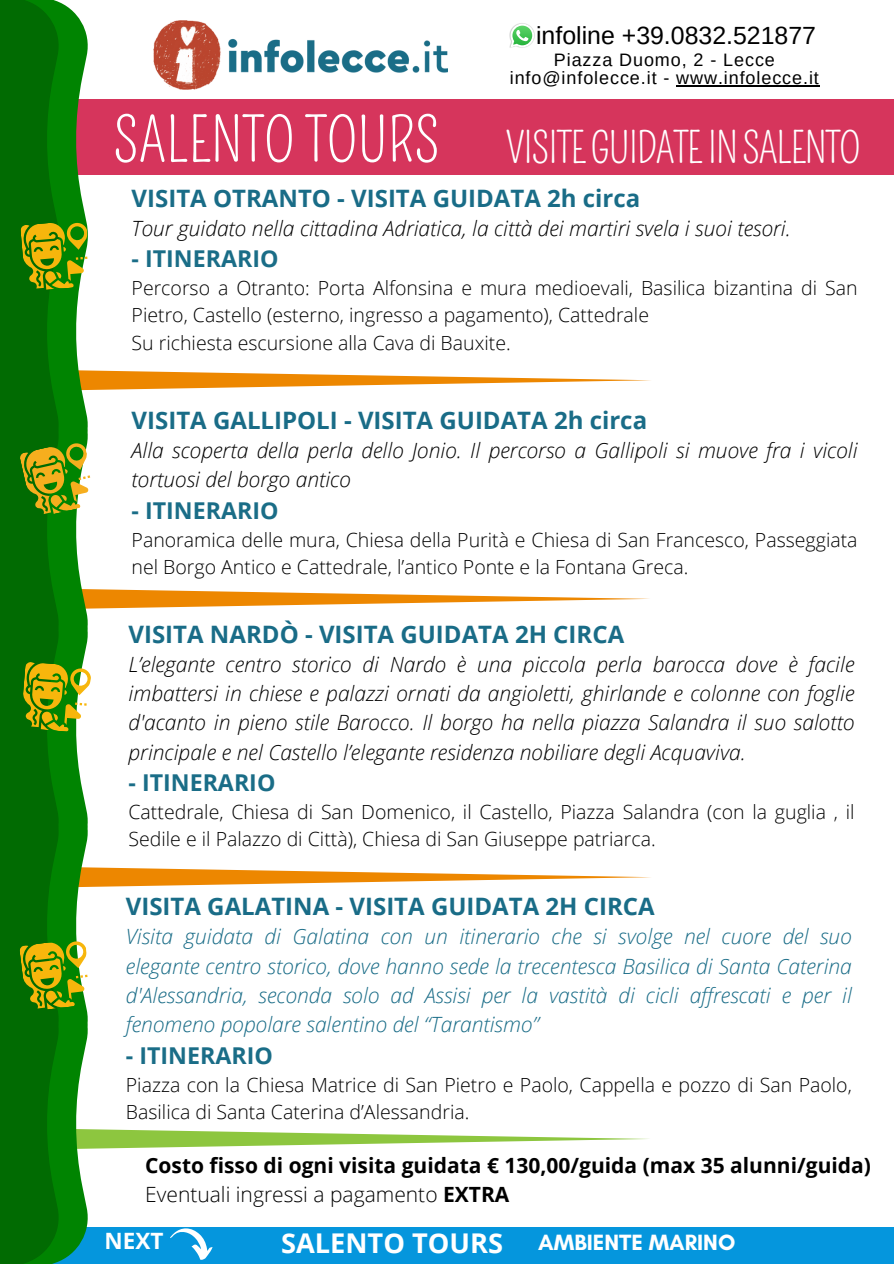
<style>
.page{position:relative;width:894px;height:1264px;background:#fff}
.page>*{position:absolute;margin:0;border:0;box-sizing:border-box;transform-origin:0 0}
.t1{font:60px "Pompiere";color:#fff}
.t2{font:42px "Pompiere";letter-spacing:-.035em;color:#fff}
.t3{font:700 27.15px "Open Sans";color:#fff}
.t4{font:24.9px "Arimo";color:#000}
.t5{font:700 24px "Open Sans";color:#196c87}
.t6{font:700 23.25px "Open Sans";color:#1a6d87}
.t7{font:700 22.5px "Glacial Indifference";color:#fff}
.t8{font:700 22.5px "Open Sans";color:#fff}
.t9{font:italic 300 21px/29.2px "Open Sans";color:#000}
.t10{font:italic 300 21px/29.2px "Open Sans";color:#196c87;text-align:justify}
.t11{font:700 21px/29.2px "Open Sans";color:#000}
.t12{font:300 19.5px/27px "Open Sans";color:#000}
.t13{font:18px "Arimo";letter-spacing:.05em;color:#000}
.s1{font-weight:300}
</style>
<div class="page">
<img style="left:509px;top:23px;width:26px;height:25px">
<svg style="left:510px;top:24px;width:24px;height:24px"></svg>
<div style="left:74px;top:99px;width:819px;height:75px;background:#d6355c"></div>
<svg style="left:88px;top:370px;width:563px;height:20px"></svg>
<svg style="left:88px;top:589px;width:561px;height:20px"></svg>
<svg style="left:88px;top:1129px;width:561px;height:20px"></svg>
<div style="left:0;top:1227px;width:893px;height:36px;background:#0596dd"></div>
<img style="left:153px;top:21px;width:294px;height:68px">
<svg style="left:88px;top:867px;width:563px;height:20px"></svg>
<svg style="left:59px;top:357px;width:29px;height:84px;background:#28901a"></svg>
<svg style="left:59px;top:516px;width:29px;height:145px;fill:#008401"></svg>
<svg style="left:59px;top:731px;width:29px;height:175px;fill:#008401"></svg>
<svg style="left:59px;top:906px;width:29px;height:356px;fill:#008401"></svg>
<svg style="left:59px;top:2px;width:29px;height:355px;fill:#008401"></svg>
<div style="left:0;top:312px;width:59px;height:435px;background:#016b02"></div>
<div style="left:0;top:708px;width:59px;height:435px;background:#016b02"></div>
<div style="left:0;top:906px;width:59px;height:357px;background:#016b02"></div>
<div style="left:0;top:0;width:59px;height:357px;background:#016b02"></div>
<svg style="left:170px;top:1228px;width:42px;height:31px"></svg>
<svg style="left:20px;top:222px;width:68px;height:68px"></svg>
<svg style="left:20px;top:441px;width:70px;height:75px"></svg>
<svg style="left:23px;top:661px;width:68px;height:70px"></svg>
<svg style="left:19px;top:940px;width:69px;height:69px"></svg>
<hr style="left:676px;top:85px;width:143px;height:1px;background:#000">
<h1 class="t1" style="left:113px;top:106px;width:328px">SALENTO TOURS</h1>
<p class="t4" style="left:536px;top:22px;width:281px">infoline +39.0832.521877</p>
<p class="t13" style="left:553px;top:50px;width:222px">Piazza Duomo, 2 - Lecce</p>
<h2 class="t13" style="left:509px;top:68px;width:310px">info@infolecce.it - www.infolecce.it</h2>
<p class="t2" style="left:505px;top:124px;width:356px">VISITEGUIDATEINSALENTO</p>
<p class="t5" style="left:132px;top:181px;width:510px">VISITA OTRANTO - VISITA GUIDATA 2h circa</p>
<p class="t9" style="left:132px;top:213px;width:660px">Tour guidato nella cittadina Adriatica, la città dei martiri svela i suoi tesori.</p>
<p class="t6" style="left:132px;top:242px;width:148px">- ITINERARIO</p>
<p class="t12" style="left:132px;top:274px;width:727px">Percorso a Otranto: Porta Alfonsina e mura medioevali, Basilica bizantina di San<br>Pietro, Castello (esterno, ingresso a pagamento), Cattedrale</p>
<p class="t12" style="left:132px;top:328px;width:380px">Su richiesta escursione alla Cava di Bauxite.</p>
<p class="t5" style="left:132px;top:403px;width:517px">VISITA GALLIPOLI - VISITA GUIDATA 2h circa</p>
<p class="t9" style="left:132px;top:435px;width:727px">Alla scoperta della perla dello Jonio. Il percorso a Gallipoli si muove fra i vicoli tortuosi del borgo antico</p>
<p class="t6" style="left:132px;top:494px;width:148px">- ITINERARIO</p>
<p class="t12" style="left:132px;top:525px;width:727px">Panoramica delle mura, Chiesa della Purità e Chiesa di San Francesco, Passeggiata nel Borgo Antico e Cattedrale, l’antico Ponte e la Fontana Greca.</p>
<p class="t5" style="left:128px;top:617px;width:497px">VISITA NARDÒ - VISITA GUIDATA 2H CIRCA</p>
<p class="t9" style="left:128px;top:649px;width:727px;text-align:justify">L’elegante centro storico di Nardo è una piccola perla barocca dove è facile imbattersi in chiese e palazzi ornati da angioletti, ghirlande e colonne con foglie d'acanto in pieno stile Barocco. Il borgo ha nella piazza Salandra il suo salotto principale e nel Castello l’elegante residenza nobiliare degli Acquaviva.</p>
<p class="t6" style="left:128px;top:766px;width:148px">- ITINERARIO</p>
<p class="t12" style="left:128px;top:798px;width:727px">Cattedrale, Chiesa di San Domenico, il Castello, Piazza Salandra (con la guglia , il<br>Sedile e il Palazzo di Città), Chiesa di San Giuseppe patriarca.</p>
<p class="t5" style="left:126px;top:889px;width:530px">VISITA GALATINA - VISITA GUIDATA 2H CIRCA</p>
<p class="t10" style="left:126px;top:921px;width:727px">Visita guidata di Galatina con un itinerario che si svolge nel cuore del suo elegante centro storico, dove hanno sede la trecentesca Basilica di Santa Caterina d'Alessandria, seconda solo ad Assisi per la vastità di cicli affrescati e per il fenomeno popolare salentino del “Tarantismo”</p>
<p class="t6" style="left:126px;top:1038px;width:148px">- ITINERARIO</p>
<p class="t12" style="left:126px;top:1070px;width:727px">Piazza con la Chiesa Matrice di San Pietro e Paolo, Cappella e pozzo di San Paolo,<br>Basilica di Santa Caterina d’Alessandria.</p>
<p class="t11" style="left:145px;top:1150px;width:727px">Costo fisso di ogni visita guidata € 130,00/guida (max 35 alunni/guida)<br><span class="s1">Eventuali ingressi a pagamento</span> EXTRA</p>
<h4 class="t8" style="left:104px;top:1224px;width:60px">NEXT</h4>
<p class="t3" style="left:281px;top:1224px;width:223px">SALENTO TOURS</p>
<p class="t7" style="left:538px;top:1228px;width:198px">AMBIENTE MARINO</p>
</div>
